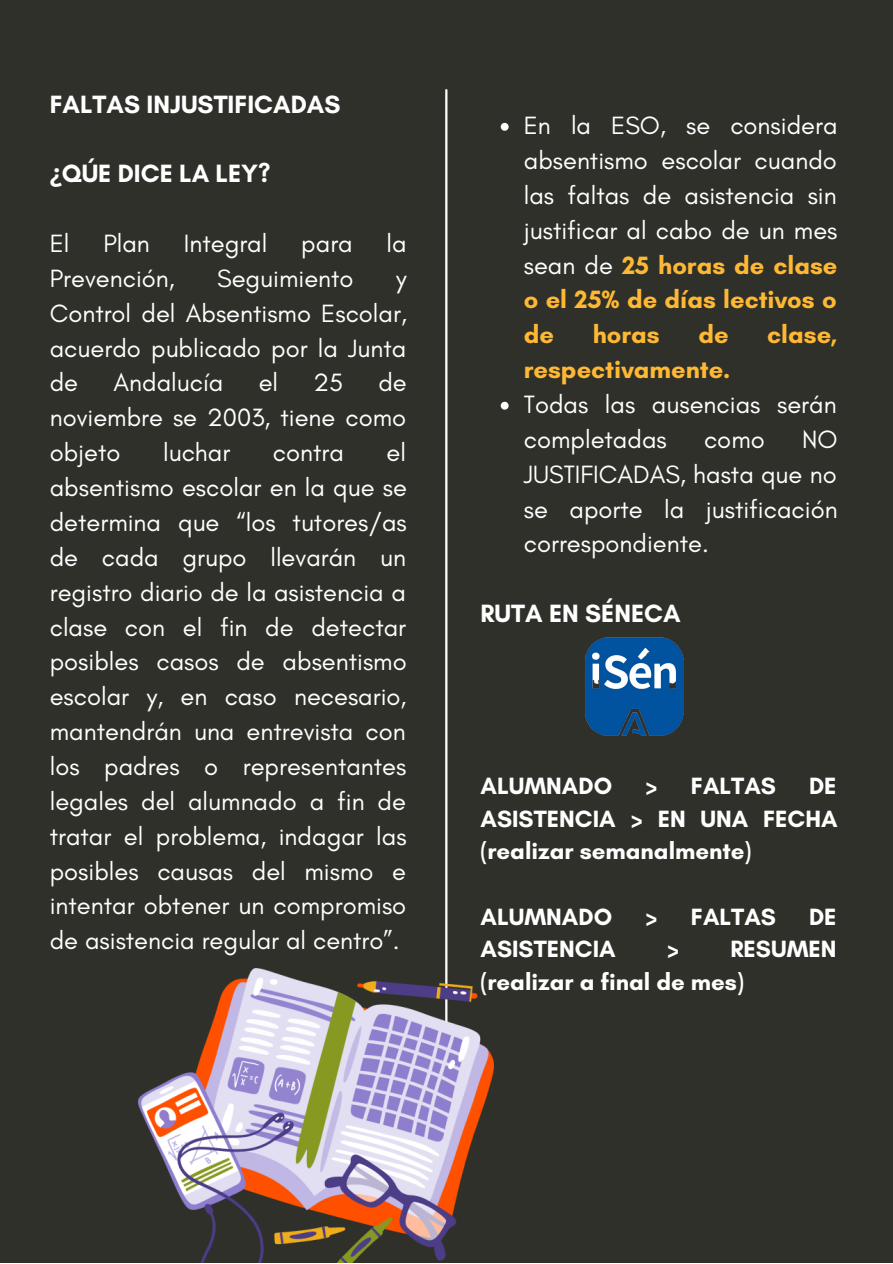
<style>
.page{position:relative;width:893px;height:1264px;background:#fff}
.page>*{position:absolute;margin:0;border:0;box-sizing:border-box;transform-origin:0 0}
.t1{font:25.5px/34.8px "Glacial Indifference";color:#fff;text-align:justify}
.t2{font:700 25.5px "Glacial Indifference";color:#fff}
.t3{font:700 25.5px "Glacial Indifference";color:#ffb833}
.t4{font:700 24px/32.5px "Glacial Indifference";color:#fff;text-align:justify}
.s1{font-family:"Noto Sans"}
.s2{font-weight:700;color:#ffb833}
</style>
<div class="page">
<div style="left:0;top:0;width:892px;height:1262px;background:#2f3029"></div>
<hr style="left:445px;top:90px;width:2px;height:1081px;background:#fff">
<img style="left:585px;top:637px;width:99px;height:99px">
<img style="left:138px;top:950px;width:356px;height:312px">
<svg style="left:500px;top:123px;width:8px;height:8px"></svg>
<svg style="left:500px;top:402px;width:8px;height:7px"></svg>
<p class="t2" style="left:50px;top:88px;width:292px">FALTAS INJUSTIFICADAS</p>
<p class="t2" style="left:50px;top:158px;width:222px"><span class="s1">¿</span>QÚE DICE LA LEY?</p>
<p class="t1" style="left:50px;top:226px;width:21px">El</p>
<p class="t1" style="left:103px;top:226px;width:48px">Plan</p>
<p class="t1" style="left:184px;top:226px;width:85px">Integral</p>
<p class="t1" style="left:301px;top:226px;width:53px">para</p>
<p class="t1" style="left:386px;top:226px;width:22px">la</p>
<p class="t1" style="left:50px;top:260px;width:126px">Prevención,</p>
<p class="t1" style="left:217px;top:260px;width:138px">Seguimiento</p>
<p class="t1" style="left:50px;top:260px;width:358px;text-indent:346px">y Control del Absentismo Escolar, acuerdo publicado por la Junta de</p>
<p class="t1" style="left:50px;top:365px;width:358px;text-indent:328px">de noviembre se 2003, tiene como objeto</p>
<p class="t1" style="left:113px;top:365px;width:111px">Andalucía</p>
<p class="t1" style="left:259px;top:365px;width:21px">el</p>
<p class="t1" style="left:313px;top:365px;width:31px">25</p>
<p class="t1" style="left:50px;top:435px;width:358px;text-indent:336px">el absentismo escolar en la que se determina que “los tutores/as de cada grupo llevarán un registro diario de la asistencia a clase con el fin de detectar posibles casos de absentismo escolar y, en caso necesario, mantendrán una entrevista con los padres o representantes legales del alumnado a fin de tratar el problema, indagar las posibles causas del mismo e intentar obtener un compromiso de asistencia regular al centro”.</p>
<p class="t1" style="left:163px;top:435px;width:69px">luchar</p>
<p class="t1" style="left:273px;top:435px;width:73px">contra</p>
<p class="t1" style="left:524px;top:108px;width:315px">En la ESO, se considera absentismo escolar cuando las faltas de asistencia sin justificar al cabo de un mes sean de <span class="s2">25 horas de clase o el 25% de días lectivos o de</span></p>
<p class="t3" style="left:592px;top:319px;width:68px">horas</p>
<p class="t3" style="left:698px;top:319px;width:32px">de</p>
<p class="t3" style="left:767px;top:319px;width:72px">clase,</p>
<p class="t3" style="left:524px;top:354px;width:208px">respectivamente.</p>
<p class="t1" style="left:524px;top:386px;width:314px">Todas las ausencias serán completadas</p>
<p class="t1" style="left:524px;top:421px;width:315px;text-indent:278px">NO JUSTIFICADAS, hasta que no se aporte la justificación correspondiente.</p>
<p class="t2" style="left:480px;top:598px;width:201px">RUTA EN SÉNECA</p>
<p class="t1" style="left:704px;top:421px;width:62px">como</p>
<p class="t4" style="left:480px;top:769px;width:133px">ALUMNADO</p>
<p class="t4" style="left:645px;top:769px;width:132px">&gt; FALTAS</p>
<p class="t4" style="left:480px;top:769px;width:358px;text-indent:328px">DE ASISTENCIA &gt; EN UNA FECHA (realizar semanalmente)</p>
<p class="t4" style="left:480px;top:900px;width:133px">ALUMNADO</p>
<p class="t4" style="left:645px;top:900px;width:132px">&gt; FALTAS</p>
<p class="t4" style="left:809px;top:900px;width:29px">DE</p>
<p class="t4" style="left:480px;top:932px;width:137px">ASISTENCIA</p>
<p class="t4" style="left:480px;top:932px;width:357px;text-indent:186px">&gt; RESUMEN (realizar a final de mes)</p>
</div>
